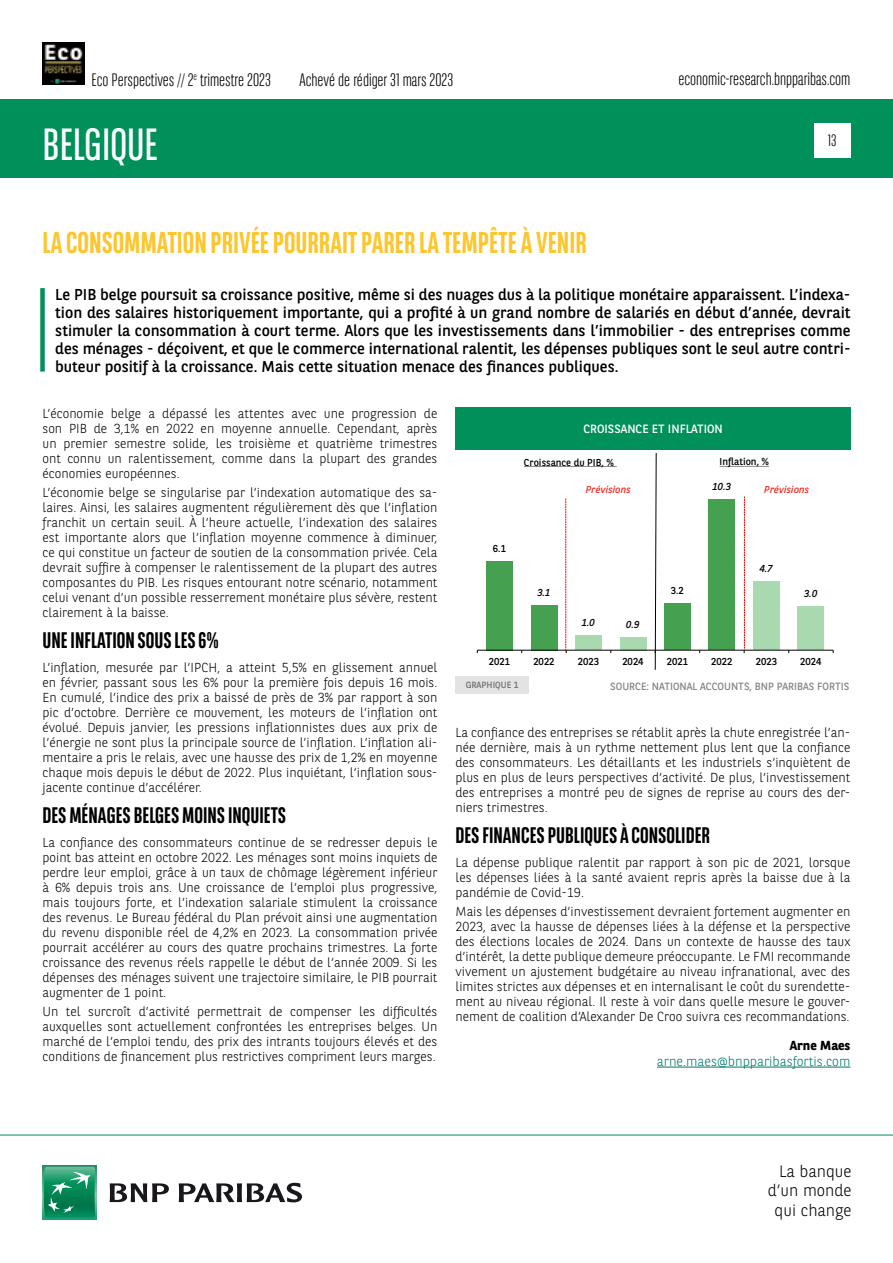
<style>
.page{position:relative;width:893px;height:1263px;background:#fff}
.page>*{position:absolute;margin:0;border:0;box-sizing:border-box;transform-origin:0 0}
.t1{font:45px "BNPP Sans Condensed";color:#fff}
.t2{font:700 30px "BNPP Sans Condensed";color:#fdc62e}
.t3{font:700 22.5px "BNPP Sans Condensed";color:#000}
.t4{font:300 18px "BNPP Sans Condensed";color:#000}
.t5{font:300 16.5px/19.8px "BNPP Sans";color:#000;text-align:right}
.t6{font:300 16.5px "BNPP Sans Condensed";color:#000}
.t7{font:15.75px/18px "BNPP Sans";color:#000;text-align:justify}
.t8{font:300 13.5px "BNPP Sans";color:#00796c}
.t9{font:300 13.05px/15px "BNPP Sans";color:#000;text-align:justify}
.t10{font:700 13.05px "BNPP Sans";color:#000}
.t11{font:12px "BNPP Sans";color:#fff}
.t12{font:10.5px "BNPP Sans";color:#878787}
.t13{font:10.05px "BNPP Sans";color:#000}
.t14{font:italic 10.05px "BNPP Sans";letter-spacing:.005em;color:#ee2d26}
.t15{font:italic 10.05px "BNPP Sans";color:#000}
.t16{font:9px "BNPP Sans";color:#706f6f}
</style>
<div class="page">
<img style="left:43px;top:43px;width:42px;height:42px">
<div style="left:1px;top:99px;width:892px;height:78px;background:#00915b"></div>
<svg style="left:43px;top:1166px;width:53px;height:53px"></svg>
<svg style="left:44px;top:1167px;width:51px;height:51px;background:#26996e"></svg>
<svg style="left:110px;top:1183px;width:59px;height:19px"></svg>
<svg style="left:179px;top:1183px;width:123px;height:19px"></svg>
<hr style="left:0;top:1135px;width:893px;height:1px;background:#00915b">
<div style="left:814px;top:123px;width:36px;height:34px;background:#fff"></div>
<div style="left:40px;top:288px;width:5px;height:84px;background:#00915b"></div>
<hr style="left:657px;top:1067px;width:193px;height:1px;background:#00796c">
<div style="left:455px;top:407px;width:396px;height:42px;background:#00915b"></div>
<div style="left:455px;top:676px;width:74px;height:18px;background:#e3e3e3"></div>
<div style="left:486px;top:561px;width:27px;height:89px;background:#45a150"></div>
<div style="left:531px;top:605px;width:26px;height:45px;background:#45a150"></div>
<div style="left:575px;top:636px;width:27px;height:14px;background:#a9daaf"></div>
<div style="left:620px;top:637px;width:26px;height:13px;background:#a9daaf"></div>
<div style="left:664px;top:603px;width:26px;height:47px;background:#45a150"></div>
<div style="left:709px;top:499px;width:26px;height:151px;background:#45a150"></div>
<div style="left:753px;top:581px;width:27px;height:69px;background:#a9daaf"></div>
<div style="left:798px;top:606px;width:26px;height:44px;background:#a9daaf"></div>
<hr style="left:477px;top:650px;width:356px;height:1px;background:#000">
<svg style="left:655px;top:453px;width:2px;height:217px"></svg>
<svg style="left:524px;top:466px;width:93px;height:1px"></svg>
<svg style="left:720px;top:466px;width:49px;height:1px"></svg>
<svg style="left:744px;top:496px;width:1px;height:157px"></svg>
<svg style="left:565px;top:499px;width:2px;height:154px"></svg>
<h3 class="t4" style="left:91px;top:69px;width:181px">Eco Perspectives // 2<sup>e</sup> trimestre 2023</h3>
<h1 class="t1" style="left:43px;top:116px;width:117px">BELGIQUE</h1>
<h3 class="t4" style="left:299px;top:68px;width:155px">Achevé de rédiger 31 mars 2023</h3>
<h2 class="t2" style="left:43px;top:225px;width:546px">LA CONSOMMATION PRIVÉE POURRAIT PARER LA TEMPÊTE À VENIR</h2>
<h3 class="t4" style="left:678px;top:67px;width:174px">economic-research.bnpparibas.com</h3>
<p class="t6" style="left:828px;top:130px;width:10px">13</p>
<p class="t7" style="left:55px;top:285px;width:797px">Le PIB belge poursuit sa croissance positive, même si des nuages dus à la politique monétaire apparaissent. L’indexa&shy;tion des salaires historiquement importante, qui a profité à un grand nombre de salariés en début d’année, devrait stimuler la consommation à court terme. Alors que les investissements dans l’immobilier - des entreprises comme des ménages - déçoivent, et que le commerce international ralentit, les dépenses publiques sont le seul autre contri&shy;buteur positif à la croissance. Mais cette situation menace des finances publiques.</p>
<p class="t9" style="left:43px;top:405px;width:396px">L’économie belge a dépassé les attentes avec une progression de son PIB de 3,1% en 2022 en moyenne annuelle. Cependant, après un premier semestre solide, les troisième et quatrième trimestres ont connu un ralentissement, comme dans la plupart des grandes économies européennes.</p>
<p class="t9" style="left:43px;top:484px;width:396px">L’économie belge se singularise par l’indexation automatique des sa&shy;laires. Ainsi, les salaires augmentent régulièrement dès que l’inflation franchit un certain seuil. À l’heure actuelle, l’indexation des salaires est importante alors que l’inflation moyenne commence à diminuer, ce qui constitue un facteur de soutien de la consommation privée. Cela devrait suffire à compenser le ralentissement de la plupart des autres composantes du PIB. Les risques entourant notre scénario, notamment celui venant d’un possible resserrement monétaire plus sévère, restent clairement à la baisse.</p>
<h3 class="t3" style="left:43px;top:627px;width:178px">UNE INFLATION SOUS LES 6%</h3>
<p class="t9" style="left:43px;top:659px;width:396px">L’inflation, mesurée par l’IPCH, a atteint 5,5% en glissement annuel en février, passant sous les 6% pour la première fois depuis 16 mois.<br>En cumulé, l’indice des prix a baissé de près de 3% par rapport à son pic d’octobre. Derrière ce mouvement, les moteurs de l’inflation ont évolué. Depuis janvier, les pressions inflationnistes dues aux prix de l’énergie ne sont plus la principale source de l’inflation. L’inflation ali&shy;mentaire a pris le relais, avec une hausse des prix de 1,2% en moyenne chaque mois depuis le début de 2022. Plus inquiétant, l’inflation sous&shy;jacente continue d’accélérer.</p>
<h3 class="t3" style="left:43px;top:802px;width:245px">DES MÉNAGES BELGES MOINS INQUIETS</h3>
<p class="t9" style="left:43px;top:834px;width:396px">La confiance des consommateurs continue de se redresser depuis le point bas atteint en octobre 2022. Les ménages sont moins inquiets de perdre leur emploi, grâce à un taux de chômage légèrement inférieur à 6% depuis trois ans. Une croissance de l’emploi plus progressive, mais toujours forte, et l’indexation salariale stimulent la croissance des revenus. Le Bureau fédéral du Plan prévoit ainsi une augmentation du revenu disponible réel de 4,2% en 2023. La consommation privée pourrait accélérer au cours des quatre prochains trimestres. La forte croissance des revenus réels rappelle le début de l’année 2009. Si les dépenses des ménages suivent une trajectoire similaire, le PIB pourrait augmenter de 1 point.</p>
<p class="t9" style="left:43px;top:1003px;width:396px">Un tel surcroît d’activité permettrait de compenser les difficultés auxquelles sont actuellement confrontées les entreprises belges. Un marché de l’emploi tendu, des prix des intrants toujours élevés et des conditions de financement plus restrictives compriment leurs marges.</p>
<p class="t11" style="left:584px;top:420px;width:141px">CROISSANCE ET INFLATION</p>
<p class="t13" style="left:524px;top:455px;width:92px">Croissance du PIB, %</p>
<p class="t13" style="left:720px;top:455px;width:51px">Inflation, %</p>
<p class="t14" style="left:586px;top:483px;width:47px">Prévisions</p>
<p class="t14" style="left:764px;top:483px;width:47px">Prévisions</p>
<p class="t15" style="left:713px;top:480px;width:20px">10.3</p>
<p class="t13" style="left:493px;top:541px;width:15px">6.1</p>
<p class="t15" style="left:760px;top:562px;width:15px">4.7</p>
<p class="t13" style="left:671px;top:584px;width:15px">3.2</p>
<p class="t15" style="left:537px;top:585px;width:15px">3.1</p>
<p class="t15" style="left:804px;top:587px;width:15px">3.0</p>
<p class="t15" style="left:582px;top:616px;width:15px">1.0</p>
<p class="t15" style="left:626px;top:618px;width:15px">0.9</p>
<p class="t13" style="left:489px;top:654px;width:23px">2021</p>
<p class="t13" style="left:533px;top:654px;width:23px">2022</p>
<p class="t13" style="left:578px;top:654px;width:23px">2023</p>
<p class="t13" style="left:622px;top:654px;width:23px">2024</p>
<p class="t13" style="left:667px;top:654px;width:23px">2021</p>
<p class="t13" style="left:711px;top:654px;width:23px">2022</p>
<p class="t13" style="left:756px;top:654px;width:23px">2023</p>
<p class="t13" style="left:800px;top:654px;width:23px">2024</p>
<p class="t16" style="left:466px;top:679px;width:54px">GRAPHIQUE 1</p>
<p class="t12" style="left:610px;top:679px;width:241px">SOURCE: NATIONAL ACCOUNTS, BNP PARIBAS FORTIS</p>
<p class="t9" style="left:455px;top:724px;width:396px">La confiance des entreprises se rétablit après la chute enregistrée l’an&shy;née dernière, mais à un rythme nettement plus lent que la confiance des consommateurs. Les détaillants et les industriels s’inquiètent de plus en plus de leurs perspectives d’activité. De plus, l’investissement des entreprises a montré peu de signes de reprise au cours des der&shy;niers trimestres.</p>
<h3 class="t3" style="left:455px;top:822px;width:256px">DES FINANCES PUBLIQUES À CONSOLIDER</h3>
<p class="t9" style="left:455px;top:854px;width:396px">La dépense publique ralentit par rapport à son pic de 2021, lorsque les dépenses liées à la santé avaient repris après la baisse due à la pandémie de Covid-19.</p>
<p class="t9" style="left:455px;top:903px;width:396px">Mais les dépenses d’investissement devraient fortement augmenter en 2023, avec la hausse de dépenses liées à la défense et la perspective des élections locales de 2024. Dans un contexte de hausse des taux d’intérêt, la dette publique demeure préoccupante. Le FMI recommande vivement un ajustement budgétaire au niveau infranational, avec des limites strictes aux dépenses et en internalisant le coût du surendette&shy;ment au niveau régional. Il reste à voir dans quelle mesure le gouver&shy;nement de coalition d’Alexander De Croo suivra ces recommandations.</p>
<p class="t10" style="left:790px;top:1036px;width:62px">Arne Maes</p>
<p class="t8" style="left:657px;top:1052px;width:195px">arne.maes@bnpparibasfortis.com</p>
<p class="t5" style="left:768px;top:1160px;width:85px">La banque d’un monde qui change</p>
</div>
